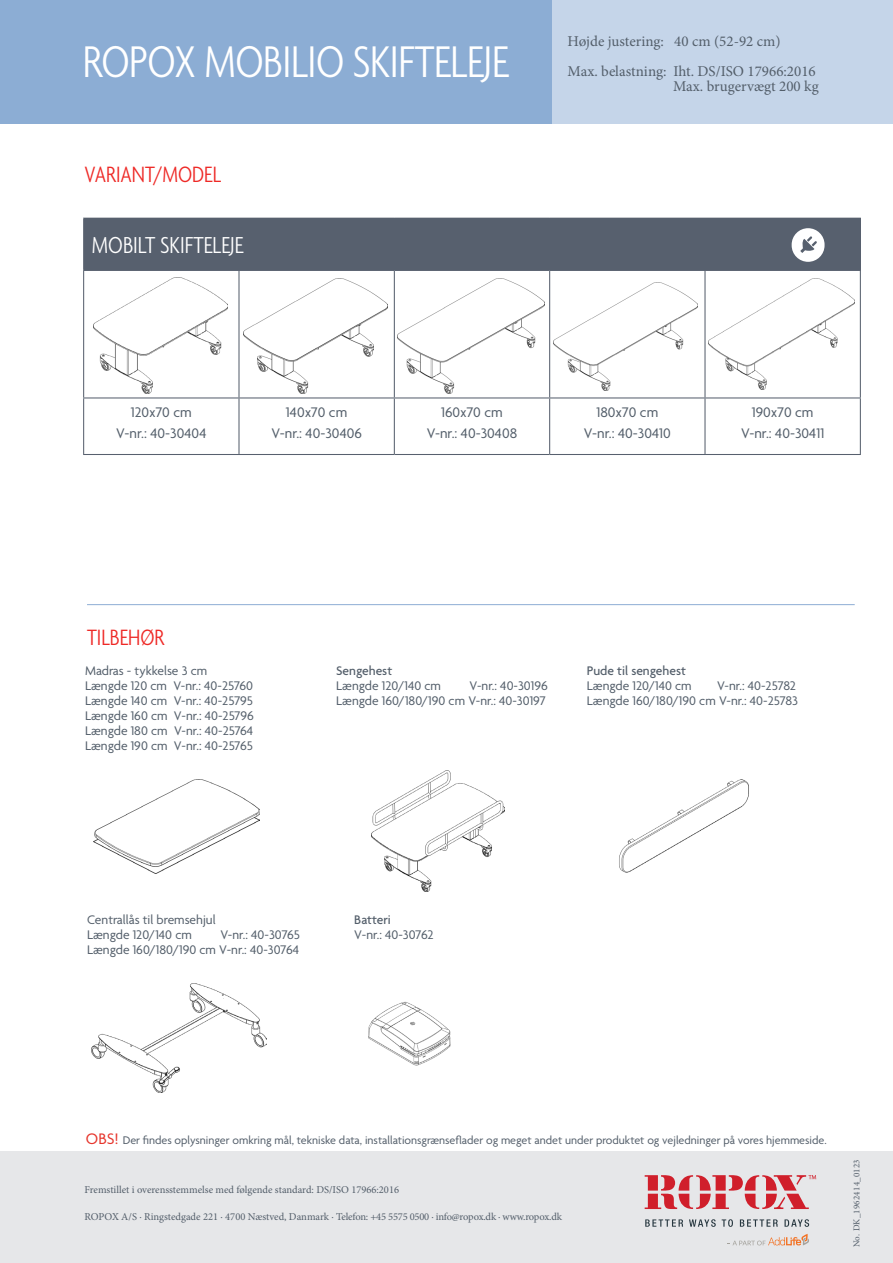
<style>
.page{position:relative;width:893px;height:1263px;background:#fff}
.page>*{position:absolute;margin:0;border:0;box-sizing:border-box;transform-origin:0 0}
.t1{font:300 condensed 48px "Agenda";letter-spacing:-.01em;color:#fff}
.t2{font:300 condensed 24.9px "Agenda";color:#fff}
.t3{font:300 condensed 24px "Agenda";color:#ee2926}
.t4{font:15px "Agenda";color:#535e6a}
.t5{font:15px "Minion Pro";color:#535e6a}
.t6{font:13.5px "Agenda";color:#535e6a}
.t7{font:500 13.5px "Agenda";color:#535e6a}
.t8{font:12px "Agenda";color:#535e6a}
.t9{font:10.5px "Minion Pro";letter-spacing:-.005em;color:#535e6a}
.t10{font:9px "Minion Pro";letter-spacing:.025em;color:#535e6a}
.s1{font-size:16.5px;color:#e6352c}
</style>
<div class="page">
<div style="left:0;top:1151px;width:893px;height:112px;background:#e6e7e9"></div>
<div style="left:0;top:0;width:893px;height:123px;background:#8cadd4"></div>
<div style="left:553px;top:0;width:340px;height:123px;background:#c5d5e9"></div>
<svg style="left:645px;top:1219px;width:38px;height:8px"></svg>
<svg style="left:689px;top:1219px;width:27px;height:8px"></svg>
<svg style="left:722px;top:1219px;width:11px;height:8px"></svg>
<svg style="left:740px;top:1219px;width:38px;height:8px"></svg>
<svg style="left:784px;top:1219px;width:25px;height:8px"></svg>
<svg style="left:645px;top:1175px;width:171px;height:34px"></svg>
<svg style="left:728px;top:1234px;width:81px;height:11px"></svg>
<hr style="left:87px;top:604px;width:768px;height:1px;background:#8dadd4">
<img style="left:371px;top:770px;width:133px;height:121px">
<img style="left:368px;top:1001px;width:83px;height:65px">
<img style="left:91px;top:984px;width:175px;height:109px">
<div style="left:84px;top:218px;width:776px;height:52px;background:#57606e"></div>
<svg style="left:84px;top:271px;width:154px;height:183px"></svg>
<svg style="left:239px;top:271px;width:621px;height:183px"></svg>
<hr style="left:83px;top:218px;width:156px;height:1px;background:#57606e">
<hr style="left:83px;top:219px;width:1px;height:51px;background:#57606e">
<hr style="left:705px;top:218px;width:156px;height:1px;background:#57606e">
<hr style="left:860px;top:219px;width:1px;height:51px;background:#57606e">
<hr style="left:83px;top:270px;width:156px;height:1px;background:#57606e">
<hr style="left:83px;top:271px;width:1px;height:126px;background:#57606e">
<hr style="left:239px;top:270px;width:155px;height:1px;background:#57606e">
<hr style="left:238px;top:271px;width:1px;height:126px;background:#57606e">
<hr style="left:394px;top:270px;width:156px;height:1px;background:#57606e">
<hr style="left:394px;top:271px;width:1px;height:126px;background:#57606e">
<hr style="left:550px;top:270px;width:155px;height:1px;background:#57606e">
<hr style="left:549px;top:271px;width:1px;height:126px;background:#57606e">
<hr style="left:705px;top:270px;width:156px;height:1px;background:#57606e">
<hr style="left:704px;top:271px;width:1px;height:126px;background:#57606e">
<hr style="left:860px;top:271px;width:1px;height:126px;background:#57606e">
<hr style="left:83px;top:397px;width:156px;height:1px;background:#57606e">
<hr style="left:83px;top:398px;width:1px;height:56px;background:#57606e">
<hr style="left:239px;top:397px;width:155px;height:1px;background:#57606e">
<hr style="left:238px;top:398px;width:1px;height:56px;background:#57606e">
<hr style="left:394px;top:397px;width:156px;height:1px;background:#57606e">
<hr style="left:394px;top:398px;width:1px;height:56px;background:#57606e">
<hr style="left:550px;top:397px;width:155px;height:1px;background:#57606e">
<hr style="left:549px;top:398px;width:1px;height:56px;background:#57606e">
<hr style="left:705px;top:397px;width:156px;height:1px;background:#57606e">
<hr style="left:704px;top:398px;width:1px;height:56px;background:#57606e">
<hr style="left:860px;top:398px;width:1px;height:56px;background:#57606e">
<hr style="left:83px;top:454px;width:156px;height:1px;background:#57606e">
<hr style="left:239px;top:454px;width:155px;height:1px;background:#57606e">
<hr style="left:394px;top:454px;width:156px;height:1px;background:#57606e">
<hr style="left:550px;top:454px;width:155px;height:1px;background:#57606e">
<hr style="left:705px;top:454px;width:156px;height:1px;background:#57606e">
<svg style="left:792px;top:228px;width:32px;height:34px"></svg>
<img style="left:93px;top:277px;width:135px;height:117px">
<img style="left:243px;top:278px;width:145px;height:116px">
<img style="left:398px;top:278px;width:146px;height:116px">
<img style="left:553px;top:282px;width:144px;height:109px">
<img style="left:708px;top:279px;width:147px;height:110px">
<img style="left:94px;top:780px;width:165px;height:93px">
<img style="left:619px;top:779px;width:130px;height:94px">
<p class="t1" style="left:83px;top:36px;width:428px">ROPOX MOBILIO SKIFTELEJE</p>
<p class="t3" style="left:84px;top:162px;width:138px">VARIANT/MODEL</p>
<p class="t2" style="left:92px;top:232px;width:153px">MOBILT SKIFTELEJE</p>
<p class="t5" style="left:568px;top:31px;width:214px">Højde justering: 40 cm (52-92 cm)</p>
<p class="t5" style="left:568px;top:61px;width:250px">Max. belastning: Iht. DS/ISO 17966:2016</p>
<p class="t5" style="left:673px;top:76px;width:147px">Max. brugervægt 200 kg</p>
<p class="t4" style="left:131px;top:404px;width:63px">120x70 cm</p>
<p class="t4" style="left:116px;top:425px;width:92px">V-nr.: 40-30404</p>
<p class="t4" style="left:286px;top:404px;width:63px">140x70 cm</p>
<p class="t4" style="left:271px;top:425px;width:92px">V-nr.: 40-30406</p>
<p class="t4" style="left:441px;top:404px;width:63px">160x70 cm</p>
<p class="t4" style="left:427px;top:425px;width:92px">V-nr.: 40-30408</p>
<p class="t4" style="left:596px;top:404px;width:63px">180x70 cm</p>
<p class="t4" style="left:584px;top:425px;width:89px">V-nr.: 40-30410</p>
<p class="t4" style="left:752px;top:404px;width:63px">190x70 cm</p>
<p class="t4" style="left:741px;top:425px;width:85px">V-nr.: 40-30411</p>
<p class="t3" style="left:87px;top:624px;width:79px">TILBEHØR</p>
<p class="t6" style="left:85px;top:664px;width:124px">Madras - tykkelse 3 cm</p>
<p class="t6" style="left:85px;top:679px;width:170px">Længde 120 cm V-nr.: 40-25760</p>
<p class="t6" style="left:85px;top:694px;width:169px">Længde 140 cm V-nr.: 40-25795</p>
<p class="t6" style="left:85px;top:709px;width:170px">Længde 160 cm V-nr.: 40-25796</p>
<p class="t6" style="left:85px;top:724px;width:170px">Længde 180 cm V-nr.: 40-25764</p>
<p class="t6" style="left:85px;top:739px;width:169px">Længde 190 cm V-nr.: 40-25765</p>
<p class="t7" style="left:336px;top:664px;width:58px">Sengehest</p>
<p class="t6" style="left:336px;top:679px;width:106px">Længde 120/140 cm</p>
<p class="t6" style="left:469px;top:679px;width:80px">V-nr.: 40-30196</p>
<p class="t6" style="left:336px;top:694px;width:211px">Længde 160/180/190 cm V-nr.: 40-30197</p>
<p class="t7" style="left:587px;top:664px;width:101px">Pude til sengehest</p>
<p class="t6" style="left:587px;top:679px;width:106px">Længde 120/140 cm</p>
<p class="t6" style="left:717px;top:679px;width:80px">V-nr.: 40-25782</p>
<p class="t6" style="left:587px;top:694px;width:213px">Længde 160/180/190 cm V-nr.: 40-25783</p>
<p class="t6" style="left:87px;top:913px;width:130px">Centrallås til bremsehjul</p>
<p class="t6" style="left:87px;top:928px;width:106px">Længde 120/140 cm</p>
<p class="t6" style="left:220px;top:928px;width:81px">V-nr.: 40-30765</p>
<p class="t6" style="left:87px;top:943px;width:214px">Længde 160/180/190 cm V-nr.: 40-30764</p>
<p class="t7" style="left:354px;top:913px;width:38px">Batteri</p>
<p class="t6" style="left:354px;top:928px;width:81px">V-nr.: 40-30762</p>
<p class="t8" style="left:86px;top:1133px;width:742px"><span class="s1">OBS!</span> Der findes oplysninger omkring mål, tekniske data, installationsgrænseflader og meget andet under produktet og vejledninger på vores hjemmeside.</p>
<p class="t9" style="left:84px;top:1182px;width:316px">Fremstillet i overensstemmelse med følgende standard: DS/ISO 17966:2016</p>
<p class="t9" style="left:84px;top:1210px;width:479px">ROPOX A/S · Ringstedgade 221 · 4700 Næstved, Danmark · Telefon: +45 5575 0500 · info@ropox.dk · www.ropox.dk</p>
<p class="t10" style="left:850px;top:1247px;width:90px;rotate:-90deg">No. DK_1962414_0123</p>
</div>
